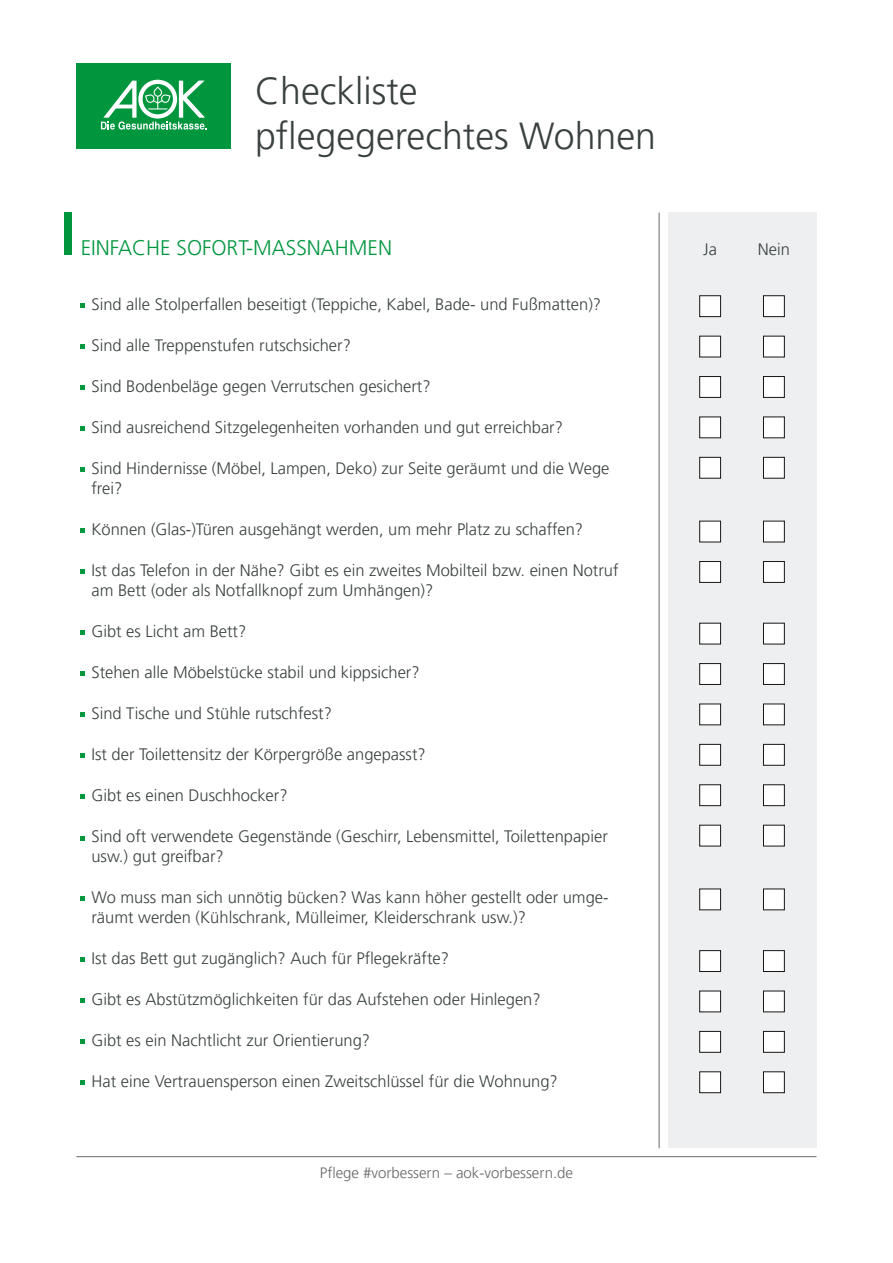
<style>
.page{position:relative;width:893px;height:1263px;background:#fff}
.page>*{position:absolute;margin:0;border:0;box-sizing:border-box;transform-origin:0 0}
.t1{font:300 37.5px/45px "Frutiger LT Pro";color:#3a4040}
.t2{font:300 21px "Frutiger LT Pro";color:#00963e}
.t3{font:300 16.5px/19.8px "Frutiger LT Pro";color:#3a4040}
.t4{font:300 15px "Frutiger LT Pro";color:#676969}
</style>
<div class="page">
<hr style="left:77px;top:1156px;width:739px;height:1px;background:#676969">
<div style="left:668px;top:213px;width:148px;height:935px;background:#edeff0"></div>
<div style="left:700px;top:296px;width:21px;height:21px;background:#fff"></div>
<div style="left:699px;top:296px;width:22px;height:21px;border:1px solid #181716"></div>
<div style="left:763px;top:296px;width:21px;height:21px;background:#fff"></div>
<div style="left:763px;top:296px;width:21px;height:21px;border:1px solid #181716"></div>
<hr style="left:659px;top:213px;width:1px;height:935px;background:#676969">
<div style="left:64px;top:213px;width:7px;height:42px;background:#00963e"></div>
<div style="left:77px;top:64px;width:154px;height:85px;background:#00963e"></div>
<svg style="left:101px;top:80px;width:106px;height:50px"></svg>
<svg style="left:81px;top:304px;width:4px;height:4px"></svg>
<svg style="left:81px;top:345px;width:4px;height:4px"></svg>
<svg style="left:81px;top:386px;width:4px;height:4px"></svg>
<svg style="left:81px;top:427px;width:4px;height:4px"></svg>
<svg style="left:81px;top:468px;width:4px;height:4px"></svg>
<svg style="left:81px;top:529px;width:4px;height:4px"></svg>
<svg style="left:81px;top:570px;width:4px;height:4px"></svg>
<svg style="left:81px;top:631px;width:4px;height:4px"></svg>
<svg style="left:81px;top:672px;width:4px;height:4px"></svg>
<svg style="left:81px;top:713px;width:4px;height:4px"></svg>
<svg style="left:81px;top:754px;width:4px;height:4px"></svg>
<svg style="left:81px;top:795px;width:4px;height:4px"></svg>
<svg style="left:81px;top:836px;width:4px;height:4px"></svg>
<svg style="left:81px;top:897px;width:4px;height:4px"></svg>
<svg style="left:81px;top:958px;width:4px;height:4px"></svg>
<svg style="left:81px;top:999px;width:4px;height:4px"></svg>
<svg style="left:81px;top:1040px;width:4px;height:4px"></svg>
<svg style="left:81px;top:1081px;width:4px;height:4px"></svg>
<div style="left:700px;top:336px;width:21px;height:21px;background:#fff"></div>
<div style="left:699px;top:336px;width:22px;height:21px;border:1px solid #181716"></div>
<div style="left:763px;top:336px;width:21px;height:21px;background:#fff"></div>
<div style="left:700px;top:376px;width:21px;height:21px;background:#fff"></div>
<div style="left:699px;top:376px;width:22px;height:22px;border:1px solid #181716"></div>
<div style="left:763px;top:376px;width:21px;height:21px;background:#fff"></div>
<div style="left:763px;top:376px;width:21px;height:22px;border:1px solid #181716"></div>
<div style="left:700px;top:417px;width:21px;height:21px;background:#fff"></div>
<div style="left:699px;top:417px;width:22px;height:21px;border:1px solid #181716"></div>
<div style="left:763px;top:417px;width:21px;height:21px;background:#fff"></div>
<div style="left:700px;top:457px;width:21px;height:21px;background:#fff"></div>
<div style="left:699px;top:457px;width:22px;height:21px;border:1px solid #181716"></div>
<div style="left:763px;top:457px;width:21px;height:21px;background:#fff"></div>
<div style="left:763px;top:457px;width:21px;height:21px;border:1px solid #181716"></div>
<div style="left:700px;top:521px;width:21px;height:21px;background:#fff"></div>
<div style="left:699px;top:521px;width:22px;height:21px;border:1px solid #181716"></div>
<div style="left:763px;top:521px;width:21px;height:21px;background:#fff"></div>
<div style="left:700px;top:561px;width:21px;height:21px;background:#fff"></div>
<div style="left:699px;top:561px;width:22px;height:22px;border:1px solid #181716"></div>
<div style="left:763px;top:561px;width:21px;height:21px;background:#fff"></div>
<div style="left:763px;top:561px;width:21px;height:22px;border:1px solid #181716"></div>
<div style="left:700px;top:623px;width:21px;height:21px;background:#fff"></div>
<div style="left:699px;top:623px;width:22px;height:21px;border:1px solid #181716"></div>
<div style="left:763px;top:623px;width:21px;height:21px;background:#fff"></div>
<div style="left:700px;top:663px;width:21px;height:21px;background:#fff"></div>
<div style="left:699px;top:663px;width:22px;height:22px;border:1px solid #181716"></div>
<div style="left:763px;top:663px;width:21px;height:21px;background:#fff"></div>
<div style="left:763px;top:663px;width:21px;height:22px;border:1px solid #181716"></div>
<div style="left:700px;top:704px;width:21px;height:21px;background:#fff"></div>
<div style="left:699px;top:704px;width:22px;height:21px;border:1px solid #181716"></div>
<div style="left:763px;top:704px;width:21px;height:21px;background:#fff"></div>
<div style="left:700px;top:744px;width:21px;height:21px;background:#fff"></div>
<div style="left:699px;top:744px;width:22px;height:21px;border:1px solid #181716"></div>
<div style="left:763px;top:744px;width:21px;height:21px;background:#fff"></div>
<div style="left:763px;top:744px;width:21px;height:21px;border:1px solid #181716"></div>
<div style="left:700px;top:785px;width:21px;height:21px;background:#fff"></div>
<div style="left:699px;top:784px;width:22px;height:22px;border:1px solid #181716"></div>
<div style="left:763px;top:785px;width:21px;height:21px;background:#fff"></div>
<div style="left:763px;top:784px;width:21px;height:22px;border:1px solid #181716"></div>
<div style="left:700px;top:825px;width:21px;height:21px;background:#fff"></div>
<div style="left:699px;top:825px;width:22px;height:21px;border:1px solid #181716"></div>
<div style="left:763px;top:825px;width:21px;height:21px;background:#fff"></div>
<div style="left:700px;top:889px;width:21px;height:21px;background:#fff"></div>
<div style="left:699px;top:889px;width:22px;height:21px;border:1px solid #181716"></div>
<div style="left:763px;top:889px;width:21px;height:21px;background:#fff"></div>
<div style="left:700px;top:951px;width:21px;height:20px;background:#fff"></div>
<div style="left:699px;top:950px;width:22px;height:22px;border:1px solid #181716"></div>
<div style="left:763px;top:951px;width:21px;height:20px;background:#fff"></div>
<div style="left:763px;top:950px;width:21px;height:22px;border:1px solid #181716"></div>
<div style="left:700px;top:991px;width:21px;height:21px;background:#fff"></div>
<div style="left:699px;top:991px;width:22px;height:21px;border:1px solid #181716"></div>
<div style="left:763px;top:991px;width:21px;height:21px;background:#fff"></div>
<div style="left:700px;top:1031px;width:21px;height:21px;background:#fff"></div>
<div style="left:699px;top:1031px;width:22px;height:21px;border:1px solid #181716"></div>
<div style="left:763px;top:1031px;width:21px;height:21px;background:#fff"></div>
<div style="left:763px;top:1031px;width:21px;height:21px;border:1px solid #181716"></div>
<div style="left:700px;top:1072px;width:21px;height:21px;background:#fff"></div>
<div style="left:699px;top:1071px;width:22px;height:22px;border:1px solid #181716"></div>
<div style="left:763px;top:1072px;width:21px;height:21px;background:#fff"></div>
<div style="left:763px;top:1071px;width:21px;height:22px;border:1px solid #181716"></div>
<h1 class="t1" style="left:255px;top:69px;width:402px">Checkliste pflegegerechtes Wohnen</h1>
<p class="t2" style="left:81px;top:236px;width:313px">EINFACHE SOFORT-MASSNAHMEN</p>
<p class="t3" style="left:91px;top:295px;width:511px">Sind alle Stolperfallen beseitigt (Teppiche, Kabel, Bade- und Fußmatten)?</p>
<p class="t3" style="left:91px;top:336px;width:261px">Sind alle Treppenstufen rutschsicher?</p>
<p class="t3" style="left:91px;top:377px;width:341px">Sind Bodenbeläge gegen Verrutschen gesichert?</p>
<p class="t3" style="left:91px;top:418px;width:473px">Sind ausreichend Sitzgelegenheiten vorhanden und gut erreichbar?</p>
<p class="t3" style="left:91px;top:459px;width:520px">Sind Hindernisse (Möbel, Lampen, Deko) zur Seite geräumt und die Wege frei?</p>
<p class="t3" style="left:91px;top:520px;width:493px">Können (Glas-)Türen ausgehängt werden, um mehr Platz zu schaffen?</p>
<p class="t3" style="left:91px;top:561px;width:529px">Ist das Telefon in der Nähe? Gibt es ein zweites Mobilteil bzw. einen Notruf am Bett (oder als Notfallknopf zum Umhängen)?</p>
<p class="t3" style="left:91px;top:622px;width:156px">Gibt es Licht am Bett?</p>
<p class="t3" style="left:91px;top:663px;width:330px">Stehen alle Möbelstücke stabil und kippsicher?</p>
<p class="t3" style="left:91px;top:704px;width:242px">Sind Tische und Stühle rutschfest?</p>
<p class="t3" style="left:91px;top:745px;width:336px">Ist der Toilettensitz der Körpergröße angepasst?</p>
<p class="t3" style="left:91px;top:786px;width:198px">Gibt es einen Duschhocker?</p>
<p class="t3" style="left:91px;top:827px;width:518px">Sind oft verwendete Gegenstände (Geschirr, Lebensmittel, Toilettenpapier usw.) gut greifbar?</p>
<p class="t3" style="left:91px;top:888px;width:519px">Wo muss man sich unnötig bücken? Was kann höher gestellt oder umge&shy;räumt werden (Kühlschrank, Mülleimer, Kleiderschrank usw.)?</p>
<p class="t3" style="left:91px;top:949px;width:359px">Ist das Bett gut zugänglich? Auch für Pflegekräfte?</p>
<p class="t3" style="left:91px;top:990px;width:451px">Gibt es Abstützmöglichkeiten für das Aufstehen oder Hinlegen?</p>
<p class="t3" style="left:91px;top:1031px;width:280px">Gibt es ein Nachtlicht zur Orientierung?</p>
<p class="t3" style="left:91px;top:1072px;width:468px">Hat eine Vertrauensperson einen Zweitschlüssel für die Wohnung?</p>
<p class="t4" style="left:320px;top:1164px;width:255px">Pflege #vorbessern – aok-vorbessern.de</p>
<p class="t3" style="left:703px;top:239px;width:15px">Ja</p>
<p class="t3" style="left:758px;top:239px;width:34px">Nein</p>
</div>
